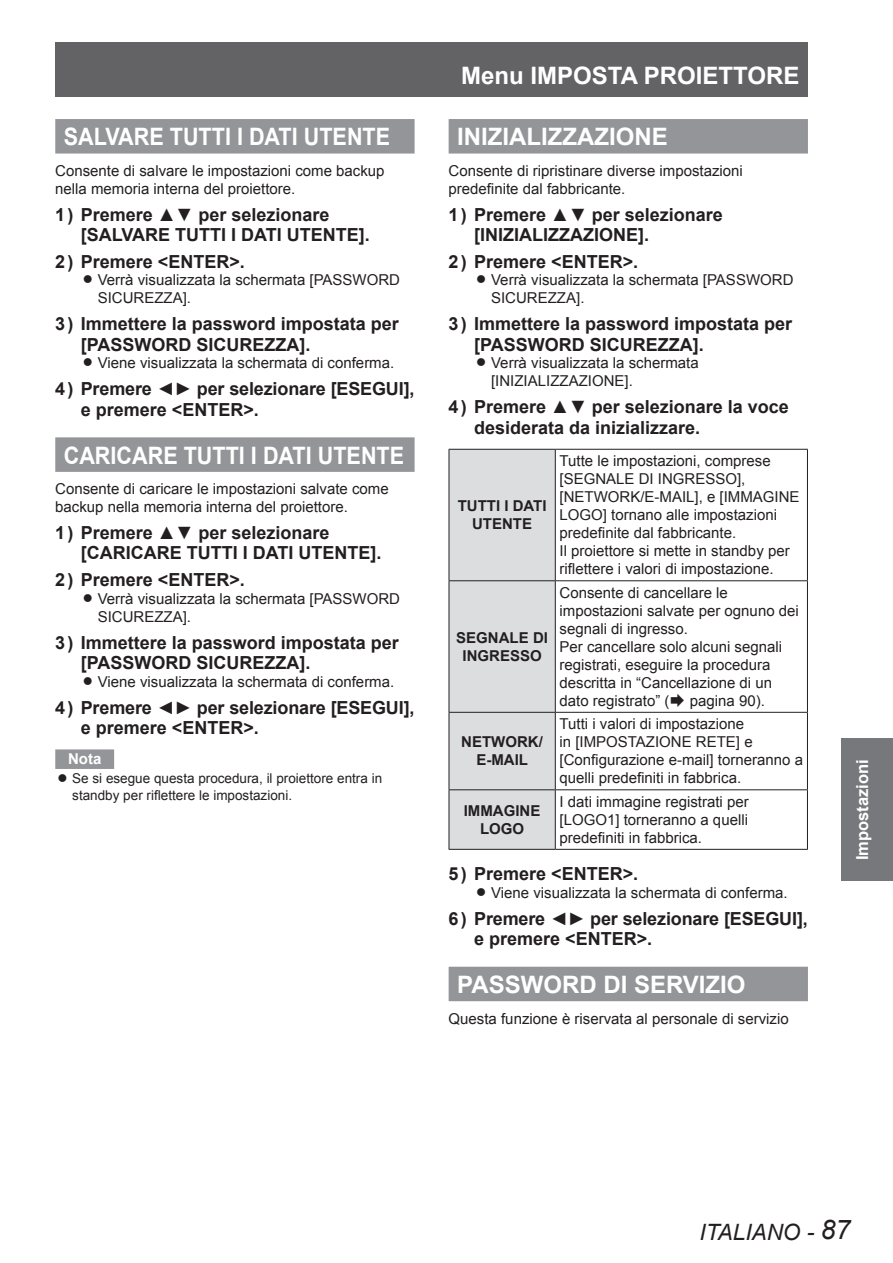
<style>
.page{position:relative;width:893px;height:1263px;background:#fff}
.page>*{position:absolute;margin:0;border:0;box-sizing:border-box;transform-origin:0 0}
.t1{font:700 24px "Arial";color:#fff}
.t2{font:700 24px "Arial";color:#fff;scale:.9 1}
.t3{font:italic 22.5px "Arial";color:#231f20}
.t4{font:700 18px/20.2px "Arial";color:#231f20}
.t5{font:700 16.5px "Arial";color:#fff}
.t6{font:15px/18px "Arial";color:#231f20}
.t7{font:700 15px/18px "Arial";color:#231f20;text-align:center}
.t8{font:700 15px "Arial";color:#fff}
.t9{font:13.5px/16.5px "Arial";color:#231f20}
.s1{font-size:27px}
</style>
<div class="page">
<div style="left:55px;top:43px;width:753px;height:54px;background:#636366"></div>
<div style="left:842px;top:738px;width:51px;height:143px;background:#76787b"></div>
<div style="left:55px;top:119px;width:360px;height:35px;background:#939598"></div>
<div style="left:55px;top:437px;width:360px;height:35px;background:#939598"></div>
<div style="left:55px;top:749px;width:59px;height:20px;background:#939598"></div>
<div style="left:449px;top:119px;width:359px;height:35px;background:#939598"></div>
<div style="left:449px;top:967px;width:359px;height:34px;background:#939598"></div>
<div style="left:450px;top:450px;width:105px;height:399px;background:#dcdddf"></div>
<hr style="left:449px;top:449px;width:106px;height:1px;background:#231f20">
<hr style="left:449px;top:450px;width:1px;height:130px;background:#231f20">
<hr style="left:555px;top:449px;width:253px;height:1px;background:#231f20">
<hr style="left:555px;top:450px;width:1px;height:130px;background:#231f20">
<hr style="left:807px;top:450px;width:1px;height:130px;background:#231f20">
<hr style="left:449px;top:580px;width:106px;height:1px;background:#231f20">
<hr style="left:449px;top:581px;width:1px;height:131px;background:#231f20">
<hr style="left:555px;top:580px;width:253px;height:1px;background:#231f20">
<hr style="left:555px;top:581px;width:1px;height:131px;background:#231f20">
<hr style="left:807px;top:581px;width:1px;height:131px;background:#231f20">
<hr style="left:449px;top:712px;width:106px;height:1px;background:#231f20">
<hr style="left:449px;top:713px;width:1px;height:76px;background:#231f20">
<hr style="left:555px;top:712px;width:253px;height:1px;background:#231f20">
<hr style="left:555px;top:713px;width:1px;height:76px;background:#231f20">
<hr style="left:807px;top:713px;width:1px;height:76px;background:#231f20">
<hr style="left:449px;top:789px;width:106px;height:1px;background:#231f20">
<hr style="left:449px;top:790px;width:1px;height:59px;background:#231f20">
<hr style="left:555px;top:789px;width:253px;height:1px;background:#231f20">
<hr style="left:555px;top:790px;width:1px;height:59px;background:#231f20">
<hr style="left:807px;top:790px;width:1px;height:59px;background:#231f20">
<hr style="left:449px;top:849px;width:106px;height:1px;background:#231f20">
<hr style="left:555px;top:849px;width:253px;height:1px;background:#231f20">
<h1 class="t2" style="left:64px;top:121px;width:364px">SALVARE TUTTI I DATI UTENTE</h1>
<p class="t6" style="left:55px;top:162px;width:331px">Consente di salvare le impostazioni come backup nella memoria interna del proiettore.</p>
<p class="t4" style="left:81px;top:205px;width:290px;text-indent:-26px">11 Premere ▲▼ per selezionare [SALVARE TUTTI I DATI UTENTE].</p>
<p class="t4" style="left:55px;top:252px;width:191px">22 Premere &lt;ENTER&gt;.</p>
<p class="t6" style="left:98px;top:271px;width:304px">Verrà visualizzata la schermata [PASSWORD<br>SICUREZZA].</p>
<p class="t4" style="left:81px;top:315px;width:320px;text-indent:-26px">33 Immettere la password impostata per [PASSWORD SICUREZZA].</p>
<p class="t6" style="left:98px;top:354px;width:298px">Viene visualizzata la schermata di conferma.</p>
<p class="t4" style="left:81px;top:379px;width:335px;text-indent:-26px">44 Premere ◄► per selezionare [ESEGUI], e premere &lt;ENTER&gt;.</p>
<h1 class="t2" style="left:64px;top:439px;width:380px">CARICARE TUTTI I DATI UTENTE</h1>
<p class="t6" style="left:55px;top:480px;width:335px">Consente di caricare le impostazioni salvate come backup nella memoria interna del proiettore.</p>
<p class="t4" style="left:81px;top:523px;width:302px;text-indent:-26px">11 Premere ▲▼ per selezionare [CARICARE TUTTI I DATI UTENTE].</p>
<p class="t4" style="left:55px;top:570px;width:191px">22 Premere &lt;ENTER&gt;.</p>
<p class="t6" style="left:98px;top:590px;width:304px">Verrà visualizzata la schermata [PASSWORD<br>SICUREZZA].</p>
<p class="t4" style="left:81px;top:633px;width:320px;text-indent:-26px">33 Immettere la password impostata per [PASSWORD SICUREZZA].</p>
<p class="t6" style="left:98px;top:672px;width:298px">Viene visualizzata la schermata di conferma.</p>
<p class="t4" style="left:81px;top:698px;width:335px;text-indent:-26px">44 Premere ◄► per selezionare [ESEGUI], e premere &lt;ENTER&gt;.</p>
<p class="t8" style="left:68px;top:749px;width:35px">Nota</p>
<p class="t9" style="left:72px;top:770px;width:311px">Se si esegue questa procedura, il proiettore entra in standby per riflettere le impostazioni.</p>
<h1 class="t1" style="left:461px;top:60px;width:340px">Menu IMPOSTA PROIETTORE</h1>
<h1 class="t1" style="left:457px;top:121px;width:212px">INIZIALIZZAZIONE</h1>
<p class="t6" style="left:449px;top:162px;width:296px">Consente di ripristinare diverse impostazioni predefinite dal fabbricante.</p>
<p class="t4" style="left:474px;top:205px;width:250px;text-indent:-26px">11 Premere ▲▼ per selezionare [INIZIALIZZAZIONE].</p>
<p class="t4" style="left:449px;top:252px;width:191px">22 Premere &lt;ENTER&gt;.</p>
<p class="t6" style="left:491px;top:271px;width:304px">Verrà visualizzata la schermata [PASSWORD<br>SICUREZZA].</p>
<p class="t4" style="left:474px;top:315px;width:320px;text-indent:-26px">33 Immettere la password impostata per [PASSWORD SICUREZZA].</p>
<p class="t6" style="left:491px;top:354px;width:209px">Verrà visualizzata la schermata [INIZIALIZZAZIONE].</p>
<p class="t4" style="left:474px;top:397px;width:316px;text-indent:-26px">44 Premere ▲▼ per selezionare la voce desiderata da inizializzare.</p>
<p class="t7" style="left:458px;top:498px;width:90px">TUTTI I DATI<br>UTENTE</p>
<p class="t7" style="left:456px;top:629px;width:93px">SEGNALE DI<br>INGRESSO</p>
<p class="t7" style="left:461px;top:734px;width:83px">NETWORK/<br>E-MAIL</p>
<p class="t6" style="left:560px;top:452px;width:242px">Tutte le impostazioni, comprese [SEGNALE DI INGRESSO], [NETWORK/E-MAIL], e [IMMAGINE<br>LOGO] tornano alle impostazioni predefinite dal fabbricante.<br>Il proiettore si mette in standby per riflettere i valori di impostazione.</p>
<p class="t6" style="left:560px;top:584px;width:241px">Consente di cancellare le impostazioni salvate per ognuno dei segnali di ingresso.<br>Per cancellare solo alcuni segnali registrati, eseguire la procedura descritta in “Cancellazione di un dato registrato” (</p>
<p class="t6" style="left:690px;top:692px;width:77px">pagina 90).</p>
<p class="t6" style="left:560px;top:715px;width:245px">Tutti i valori di impostazione<br>in [IMPOSTAZIONE RETE] e [Configurazione e-mail] torneranno a quelli predefiniti in fabbrica.</p>
<p class="t7" style="left:464px;top:802px;width:78px">IMMAGINE<br>LOGO</p>
<p class="t6" style="left:560px;top:793px;width:191px;text-align:justify">I dati immagine registrati per [LOGO1] torneranno a quelli predefiniti in fabbrica.</p>
<p class="t4" style="left:449px;top:864px;width:191px">55 Premere &lt;ENTER&gt;.</p>
<p class="t6" style="left:491px;top:883px;width:298px">Viene visualizzata la schermata di conferma.</p>
<p class="t4" style="left:474px;top:909px;width:335px;text-indent:-26px">66 Premere ◄► per selezionare [ESEGUI], e premere &lt;ENTER&gt;.</p>
<h1 class="t1" style="left:457px;top:969px;width:290px">PASSWORD DI SERVIZIO</h1>
<p class="t6" style="left:449px;top:1009px;width:342px">Questa funzione è riservata al personale di servizio</p>
<p class="t5" style="left:851px;top:860px;width:102px;rotate:-90deg">Impostazioni</p>
<h2 class="t3" style="left:700px;top:1217px;width:152px">ITALIANO - <span class="s1">87</span></h2>
</div>
